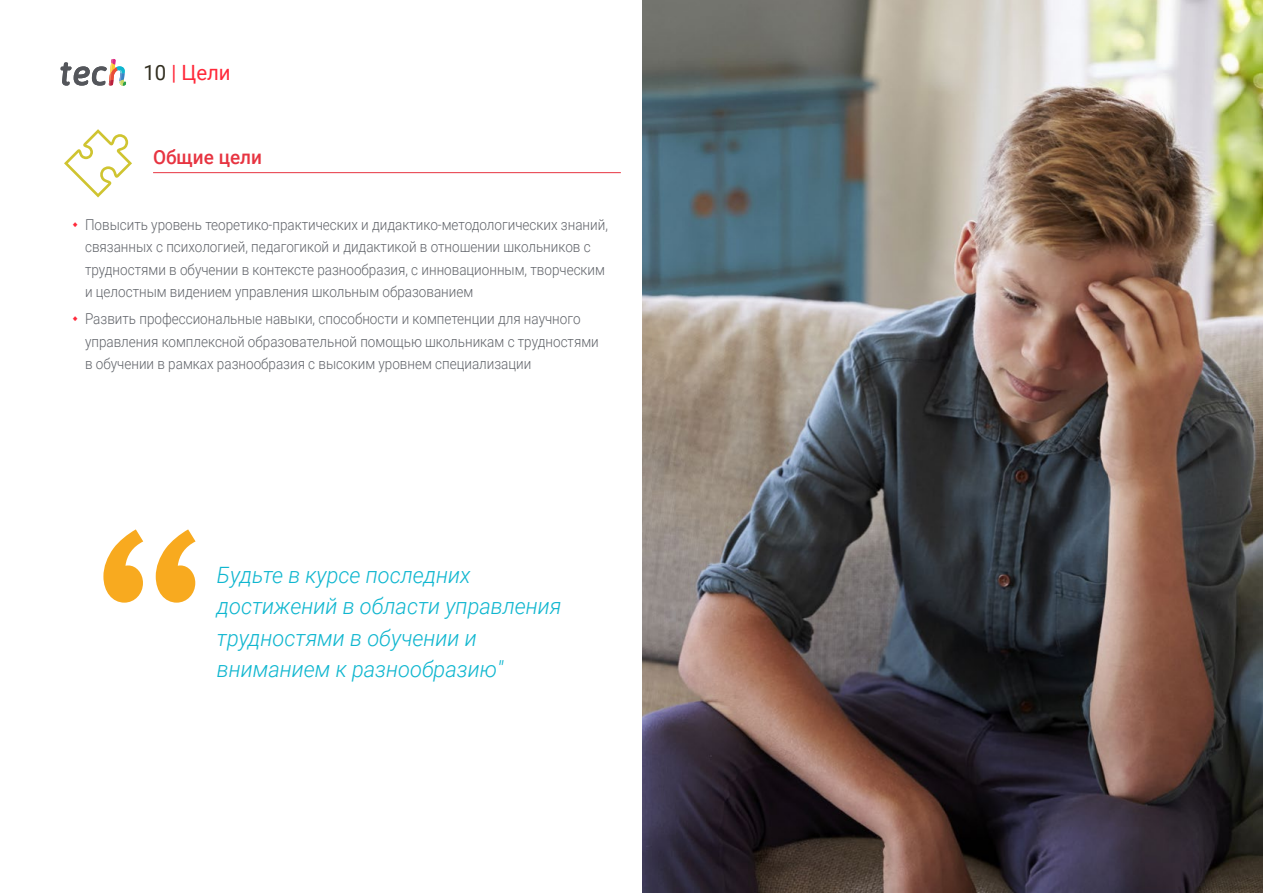
<style>
.page{position:relative;width:1263px;height:893px;background:#fff}
.page>*{position:absolute;margin:0;border:0;box-sizing:border-box;transform-origin:0 0}
.t1{font:italic 300 22.5px/31.5px "Roboto";color:#0fb6cf}
.t2{font:21px "Roboto";color:#ff293a}
.t3{font:500 19.5px "Roboto";color:#e73441}
.t4{font:300 15px/22.5px "Roboto";color:#61646a;scale:.9 1}
.s1{color:#312e20}
</style>
<div class="page">
<svg style="left:103px;top:529px;width:93px;height:74px"></svg>
<img style="left:642px;top:0;width:621px;height:893px">
<svg style="left:61px;top:59px;width:65px;height:27px"></svg>
<hr style="left:153px;top:172px;width:468px;height:1px;background:#e73441">
<svg style="left:64px;top:129px;width:68px;height:68px"></svg>
<h2 class="t2" style="left:144px;top:57px;width:89px"><span class="s1">10</span> | Цели</h2>
<h3 class="t3" style="left:153px;top:144px;width:110px">Общие цели</h3>
<p class="t4" style="left:85px;top:213px;width:582px">Повысить уровень теоретико-практических и дидактико-методологических знаний, связанных с психологией, педагогикой и дидактикой в отношении школьников с трудностями в обучении в контексте разнообразия, с инновационным, творческим и целостным видением управления школьным образованием</p>
<p class="t4" style="left:85px;top:307px;width:572px">Развить профессиональные навыки, способности и компетенции для научного управления комплексной образовательной помощью школьникам с трудностями в обучении в рамках разнообразия с высоким уровнем специализации</p>
<h1 class="t1" style="left:217px;top:558px;width:346px">Будьте в курсе последних достижений в области управления трудностями в обучении и вниманием к разнообразию"</h1>
</div>
